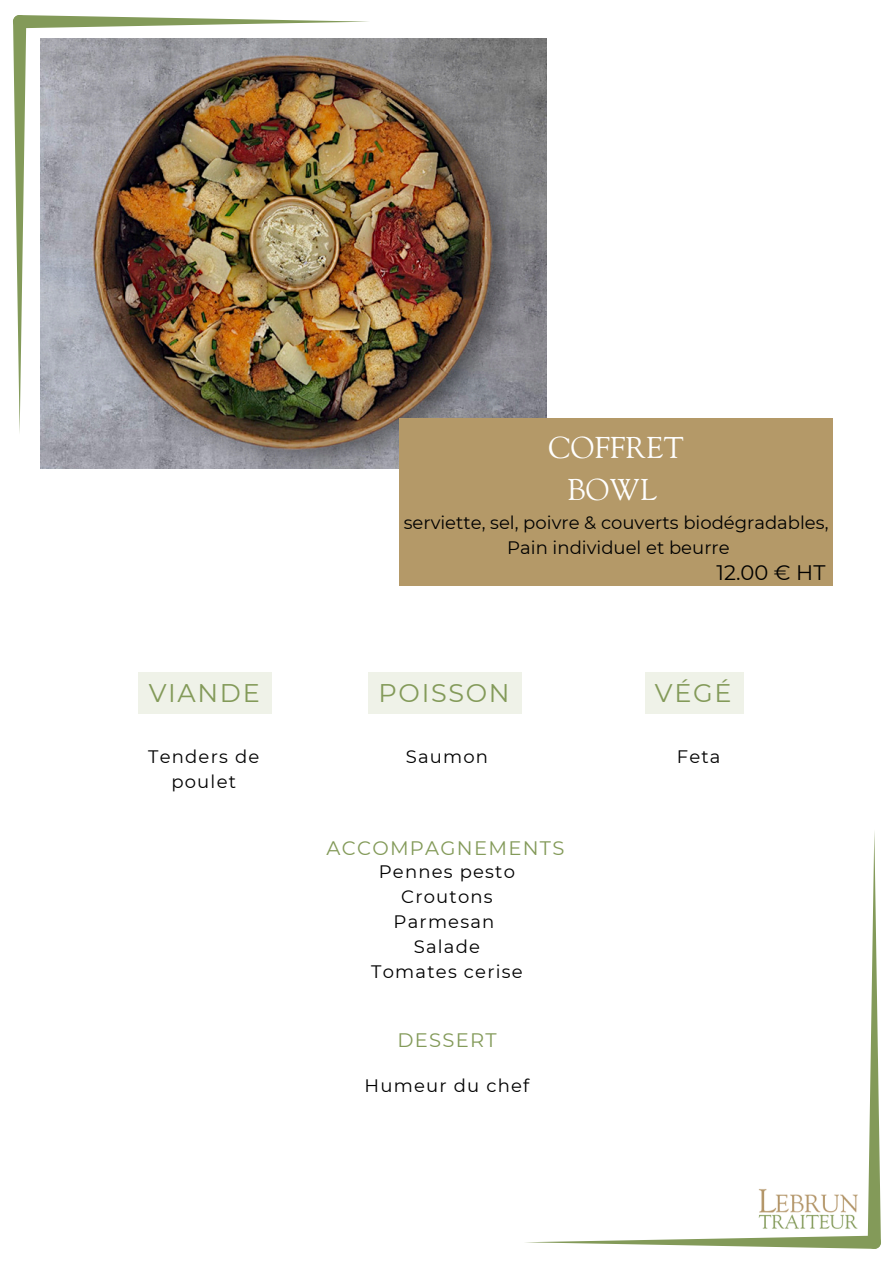
<style>
.page{position:relative;width:894px;height:1264px;background:#fff}
.page>*{position:absolute;margin:0;border:0;box-sizing:border-box;transform-origin:0 0}
.t1{font:30px/41.7px "Goudy Std";letter-spacing:.02em;color:#fff;text-align:center}
.t2{font:25.5px "Montserrat";letter-spacing:.065em;color:#839a59}
.t3{font:21px "Montserrat";color:#000}
.t4{font:19.5px "Montserrat";letter-spacing:.065em;color:#839a59}
.t5{font:18px/24.8px "Montserrat";letter-spacing:.065em;color:#000;text-align:center}
.t6{font:18px "Montserrat";color:#000}
</style>
<div class="page">
<svg style="left:13px;top:15px;width:357px;height:13px"></svg>
<svg style="left:13px;top:15px;width:13px;height:418px"></svg>
<svg style="left:524px;top:1235px;width:356px;height:13px"></svg>
<svg style="left:867px;top:831px;width:13px;height:418px"></svg>
<img style="left:758px;top:1188px;width:113px;height:42px">
<img style="left:41px;top:39px;width:505px;height:430px">
<div style="left:399px;top:418px;width:433px;height:167px;background:#b49968"></div>
<div style="left:368px;top:672px;width:153px;height:42px;background:#eff2e8"></div>
<div style="left:644px;top:672px;width:99px;height:42px;background:#eff2e8"></div>
<div style="left:138px;top:672px;width:134px;height:42px;background:#eff2e8"></div>
<p class="t1" style="left:548px;top:430px;width:137px">COFFRET<br>BOWL</p>
<p class="t6" style="left:403px;top:512px;width:426px">serviette, sel, poivre &amp; couverts biodégradables,</p>
<p class="t6" style="left:507px;top:536px;width:224px">Pain individuel et beurre</p>
<h2 class="t3" style="left:716px;top:559px;width:110px">12.00 € HT</h2>
<p class="t2" style="left:149px;top:677px;width:113px">VIANDE</p>
<p class="t2" style="left:378px;top:677px;width:132px">POISSON</p>
<p class="t2" style="left:654px;top:677px;width:78px">VÉGÉ</p>
<h3 class="t5" style="left:148px;top:744px;width:113px">Tenders de poulet</h3>
<p class="t5" style="left:405px;top:744px;width:84px">Saumon</p>
<p class="t5" style="left:676px;top:744px;width:45px">Feta</p>
<p class="t4" style="left:326px;top:836px;width:239px">ACCOMPAGNEMENTS</p>
<p class="t5" style="left:379px;top:859px;width:138px">Pennes pesto</p>
<h1 class="t5" style="left:401px;top:884px;width:93px">Croutons</h1>
<p class="t5" style="left:393px;top:909px;width:102px">Parmesan</p>
<p class="t5" style="left:414px;top:933px;width:68px">Salade</p>
<h3 class="t5" style="left:371px;top:958px;width:153px">Tomates cerise</h3>
<p class="t4" style="left:397px;top:1027px;width:101px">DESSERT</p>
<h2 class="t5" style="left:364px;top:1072px;width:166px">Humeur du chef</h2>
</div>
